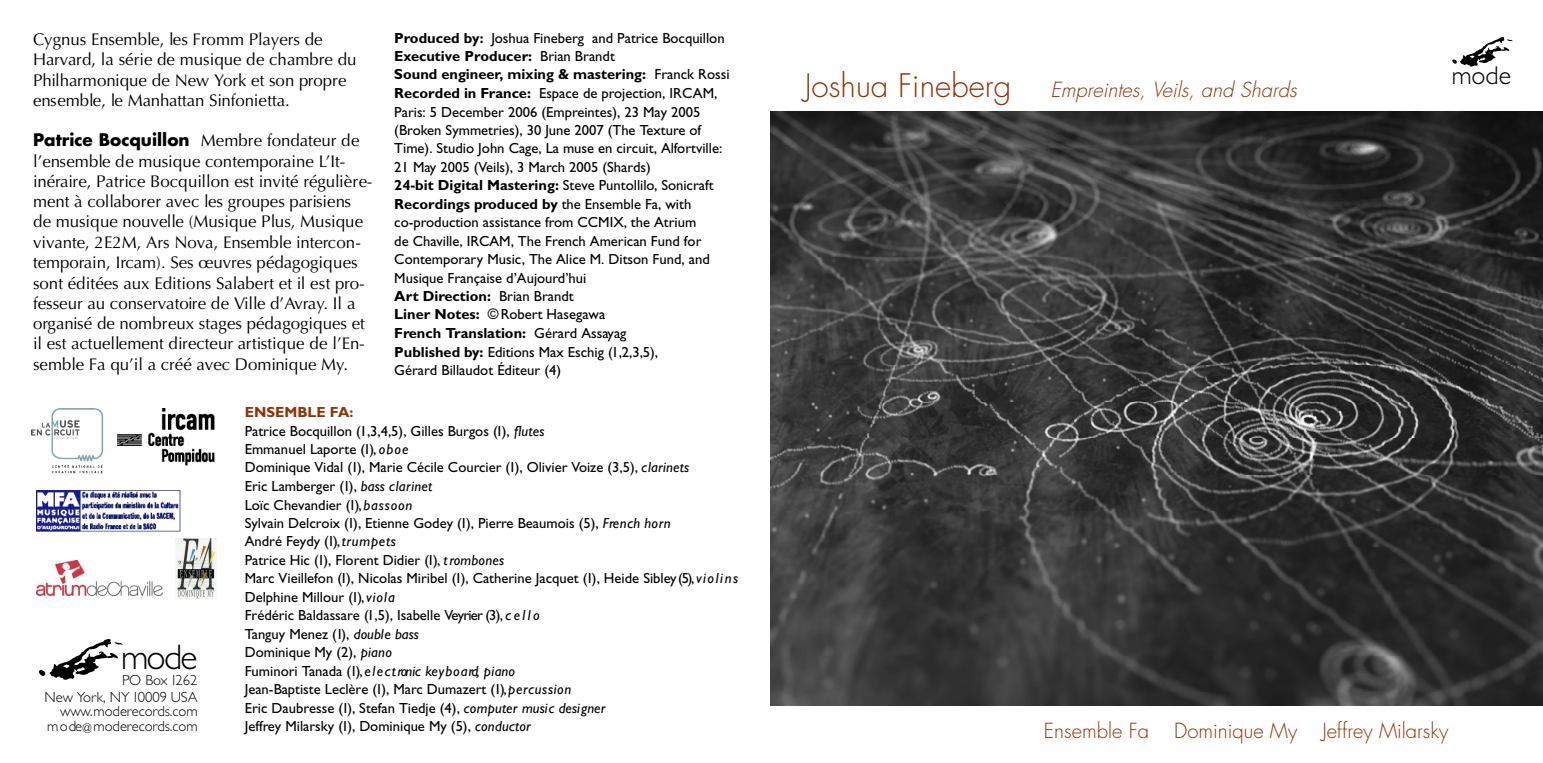
<style>
.page{position:relative;width:1543px;height:763px;background:#fff}
.page>*{position:absolute;margin:0;border:0;box-sizing:border-box;transform-origin:0 0}
.t1{font:300 35.55px "Gill Sans";color:#000}
.t2{font:300 25.88px "Gill Sans";color:#000}
.t3{font:italic 300 20.25px "Futura";color:#923209}
.t4{font:300 20.25px "Futura";color:#923209}
.t5{font:16.88px/20.2px "Optima";color:#000}
.t6{font:700 16.88px "Futura";color:#000}
.t7{font:14.62px/18.4px "Gill Sans";color:#000}
.t8{font:300 14.62px/16.2px "Gill Sans";letter-spacing:-.005em;color:#000;text-align:right}
.s1{font-family:"Optima";font-weight:400}
.s2{font-weight:700}
.s3{font-weight:700;color:#923209}
.s4{font-style:italic}
.s5{font-size:11.03px}
.s6{font-style:normal;font-size:31.5px}
</style>
<div class="page">
<img style="left:39px;top:639px;width:84px;height:41px">
<img style="left:771px;top:112px;width:772px;height:593px">
<img style="left:1452px;top:37px;width:60px;height:30px">
<svg style="left:117px;top:415px;width:98px;height:47px"></svg>
<img style="left:118px;top:408px;width:96px;height:57px">
<img style="left:32px;top:408px;width:72px;height:65px">
<img style="left:176px;top:538px;width:41px;height:60px">
<img style="left:36px;top:560px;width:126px;height:35px">
<img style="left:36px;top:490px;width:144px;height:41px">
<p class="t5" style="left:33px;top:31px;width:325px">Cygnus Ensemble, les Fromm Players de Harvard, la série de musique de chambre du Philharmonique de New York et son propre ensemble, le Manhattan Sinfonietta.</p>
<p class="t6" style="left:33px;top:132px;width:328px">Patrice Bocquillon <span class="s1">Membre fondateur de</span></p>
<p class="t5" style="left:33px;top:153px;width:341px">l’ensemble de musique contemporaine L’It&shy;inéraire, Patrice Bocquillon est invité régulière&shy;ment à collaborer avec les groupes parisiens de musique nouvelle (Musique Plus, Musique vivante, 2E2M, Ars Nova, Ensemble intercon&shy;temporain, Ircam). Ses œuvres pédagogiques sont éditées aux Editions Salabert et il est pro&shy;fesseur au conservatoire de Ville d’Avray. Il a organisé de nombreux stages pédagogiques et il est actuellement directeur artistique de l’En&shy;semble Fa qu’il a créé avec Dominique My.</p>
<p class="t7" style="left:394px;top:30px;width:337px"><span class="s2">Produced by:</span> Joshua Fineberg and Patrice Bocquillon <span class="s2">Executive Producer:</span> Brian Brandt<br><span class="s2">Sound engineer, mixing &amp; mastering:</span> Franck Rossi <span class="s2">Recorded in France:</span> Espace de projection, IRCAM, Paris: 5 December 2006 (Empreintes), 23 May 2005 (Broken Symmetries), 30 June 2007 (The Texture of Time). Studio John Cage, La muse en circuit, Alfortville:<br>21 May 2005 (Veils), 3 March 2005 (Shards)<br><span class="s2">24-bit Digital Mastering:</span> Steve Puntollilo, Sonicraft <span class="s2">Recordings produced by</span> the Ensemble Fa, with co-production assistance from CCMIX, the Atrium<br>de Chaville, IRCAM, The French American Fund for Contemporary Music, The Alice M. Ditson Fund, and Musique Française d’Aujourd’hui<br><span class="s2">Art Direction:</span> Brian Brandt<br><span class="s2">Liner Notes:</span> ©Robert Hasegawa<br><span class="s2">French Translation:</span> Gérard Assayag<br><span class="s2">Published by:</span> Editions Max Eschig (1,2,3,5),<br>Gérard Billaudot Éditeur (4)</p>
<p class="t7" style="left:245px;top:404px;width:495px"><span class="s3">ENSEMBLE FA:<br></span>Patrice Bocquillon (1,3,4,5), Gilles Burgos (1), <span class="s4">flu te s<br></span>Emmanuel Laporte (1), <span class="s4">o b o e<br></span>Dominique Vidal (1), Marie Cécile Courcier (1), Olivier Voize (3,5), <span class="s4">cla rin e ts<br></span>Eric Lamberger (1), <span class="s4">bass cla rin e t<br></span>Loïc Chevandier (1), <span class="s4">b a s s o o n<br></span>Sylvain Delcroix (1), Etienne Godey (1), Pierre Beaumois (5), <span class="s4">Fre n ch horn<br></span>André Feydy (1), <span class="s4">tru m p e ts<br></span>Patrice Hic (1), Florent Didier (1), <span class="s4">t ro m b o n e s<br></span>Marc Vieillefon (1), Nicolas Miribel (1), Catherine Jacquet (1), Heide Sibley (5), <span class="s4">v i o l i n s </span>Delphine Millour (1), <span class="s4">v i o l a<br></span>Frédéric Baldassare (1,5), Isabelle Veyrier (3), <span class="s4">c e l l o<br></span>Tanguy Menez (1), <span class="s4">double bass<br></span>Dominique My (2), <span class="s4">p ia n o<br></span>Fuminori Tanada (1), <span class="s4">e l e c t ronic ke y b o a rd, piano<br></span>Jean-Baptiste Leclère (1), Marc Dumazert (1), <span class="s4">p e rc u s s io n<br></span>Eric Daubresse (1), Stefan Tiedje (4), <span class="s4">computer music designer<br></span>Jeffrey Milarsky (1), Dominique My (5), <span class="s4">c o n d u c to r</span></p>
<h1 class="t1" style="left:121px;top:644px;width:78px">mo d e</h1>
<p class="t8" style="left:44px;top:673px;width:155px">PO Box 12 6 2<br>New Yo rk, NY 10009 USA</p>
<p class="t8" style="left:47px;top:705px;width:152px;line-height:14.6px">w w w.m o d e re c o rd s.c o m m o de<span class="s5">@</span> m o d e re c o rd s.c o m</p>
<h3 class="t3" style="left:805px;top:80px;width:493px"><span class="s6">Joshua Fineberg</span> Empreintes, Veils, and Shards</h3>
<h2 class="t2" style="left:1452px;top:66px;width:61px">mode</h2>
<h3 class="t4" style="left:1044px;top:720px;width:406px">Ensemble Fa Dominique My Jeffrey Milarsky</h3>
</div>
